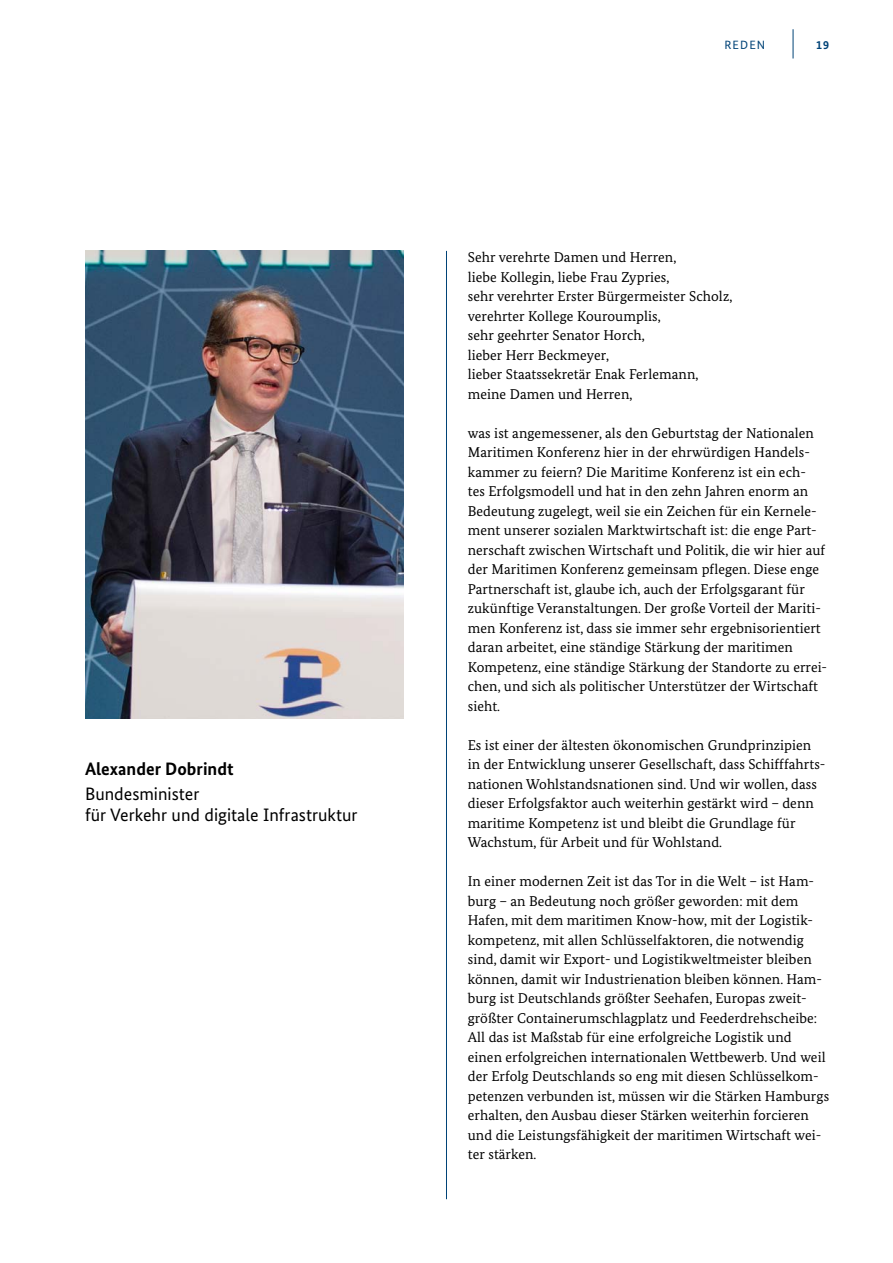
<style>
.page{position:relative;width:893px;height:1263px;background:#fff}
.page>*{position:absolute;margin:0;border:0;box-sizing:border-box;transform-origin:0 0}
.t1{font:18px/21px "Bundes Sans";color:#000}
.t2{font:700 18px "Bundes Sans";color:#000}
.t3{font:14.25px/19.5px "Bundes Serif";letter-spacing:.005em;color:#000}
.t4{font:12px "Bundes Sans";letter-spacing:.09em;color:#004377}
.t5{font:700 12px "Bundes Sans";color:#004377}
</style>
<div class="page">
<hr style="left:793px;top:29px;width:1px;height:30px;background:#004377">
<img style="left:85px;top:251px;width:319px;height:468px">
<hr style="left:446px;top:251px;width:1px;height:948px;background:#004377">
<p class="t2" style="left:85px;top:758px;width:150px">Alexander Dobrindt</p>
<p class="t1" style="left:85px;top:783px;width:274px">Bundesminister<br>für Verkehr und digitale Infrastruktur</p>
<p class="t4" style="left:724px;top:37px;width:42px">REDEN</p>
<p class="t5" style="left:816px;top:37px;width:15px">19</p>
<p class="t3" style="left:468px;top:248px;width:210px">Sehr verehrte Damen und Herren,</p>
<p class="t3" style="left:468px;top:267px;width:203px">liebe Kollegin, liebe Frau Zypries,</p>
<p class="t3" style="left:468px;top:287px;width:266px">sehr verehrter Erster Bürgermeister Scholz,</p>
<p class="t3" style="left:468px;top:306px;width:194px">verehrter Kollege Kouroumplis,</p>
<p class="t3" style="left:468px;top:326px;width:179px">sehr geehrter Senator Horch,</p>
<p class="t3" style="left:468px;top:345px;width:143px">lieber Herr Beckmeyer,</p>
<p class="t3" style="left:468px;top:365px;width:232px">lieber Staatssekretär Enak Ferlemann,</p>
<p class="t3" style="left:468px;top:384px;width:166px">meine Damen und Herren,</p>
<p class="t3" style="left:468px;top:423px;width:361px">was ist angemessener, als den Geburtstag der Nationalen Maritimen Konferenz hier in der ehrwürdigen Handels&shy;kammer zu feiern? Die Maritime Konferenz ist ein ech-<br>tes Erfolgsmodell und hat in den zehn Jahren enorm an Bedeutung zugelegt, weil sie ein Zeichen für ein Kernele&shy;ment unserer sozialen Marktwirtschaft ist: die enge Part&shy;nerschaft zwischen Wirtschaft und Politik, die wir hier auf der Maritimen Konferenz gemeinsam pflegen. Diese enge Partnerschaft ist, glaube ich, auch der Erfolgsgarant für zukünftige Veranstaltungen. Der große Vorteil der Mariti&shy;men Konferenz ist, dass sie immer sehr ergebnisorientiert daran arbeitet, eine ständige Stärkung der maritimen Kompetenz, eine ständige Stärkung der Standorte zu errei&shy;chen, und sich als politischer Unterstützer der Wirtschaft sieht.</p>
<p class="t3" style="left:468px;top:735px;width:359px">Es ist einer der ältesten ökonomischen Grundprinzipien in der Entwicklung unserer Gesellschaft, dass Schifffahrts&shy;nationen Wohlstandsnationen sind. Und wir wollen, dass dieser Erfolgsfaktor auch weiterhin gestärkt wird – denn maritime Kompetenz ist und bleibt die Grundlage für Wachstum, für Arbeit und für Wohlstand.</p>
<p class="t3" style="left:468px;top:872px;width:363px">In einer modernen Zeit ist das Tor in die Welt – ist Ham&shy;burg – an Bedeutung noch größer geworden: mit dem Hafen, mit dem maritimen Know-how, mit der Logistik&shy;kompetenz, mit allen Schlüsselfaktoren, die notwendig sind, damit wir Export- und Logistikweltmeister bleiben können, damit wir Industrienation bleiben können. Ham&shy;burg ist Deutschlands größter Seehafen, Europas zweit&shy;größter Containerumschlagplatz und Feederdrehscheibe:<br>All das ist Maßstab für eine erfolgreiche Logistik und einen erfolgreichen internationalen Wettbewerb. Und weil der Erfolg Deutschlands so eng mit diesen Schlüsselkom&shy;petenzen verbunden ist, müssen wir die Stärken Hamburgs erhalten, den Ausbau dieser Stärken weiterhin forcieren und die Leistungsfähigkeit der maritimen Wirtschaft wei&shy;ter stärken.</p>
</div>
